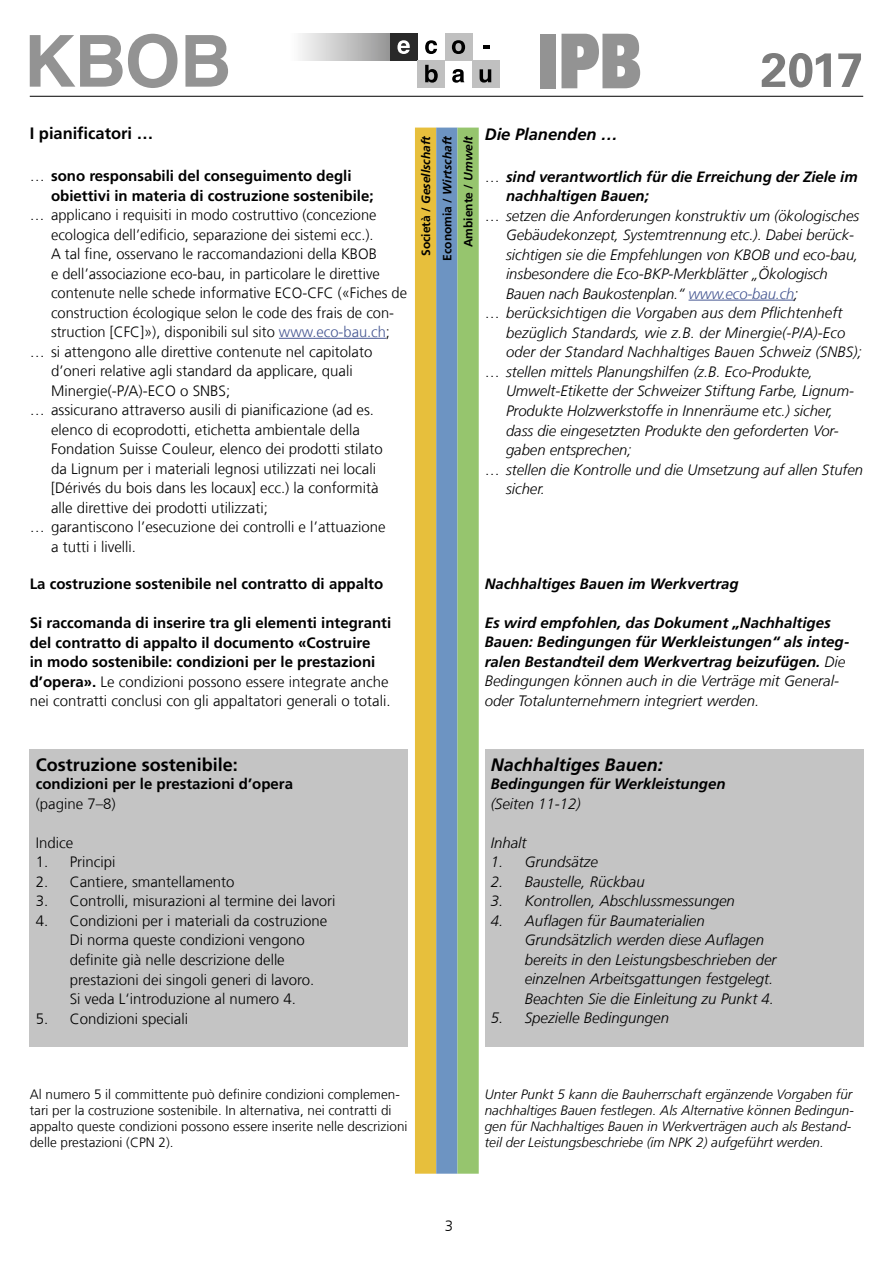
<style>
.page{position:relative;width:893px;height:1263px;background:#fff}
.page>*{position:absolute;margin:0;border:0;box-sizing:border-box;transform-origin:0 0}
.Untertitel_IT_10pt{font:700 18px "Frutiger LT Com";color:#000}
.Untertitel_DE_10pt{font:italic 700 18px "Frutiger LT Com";color:#000}
.Untertitel_IT_10pt-2{font:700 16.5px "Frutiger LT Com";color:#000}
.Untertitel_DE_10pt-2{font:italic 700 16.5px "Frutiger LT Com";color:#000}
.Aufzählung_IT{font:300 15px/19.5px "Frutiger LT Com";color:#000}
.Aufzählung_DE{font:italic 300 15px/19.5px "Frutiger LT Com";color:#000}
.Fliesstext_IT_10pt{font:700 15px/19.5px "Frutiger LT Com";color:#000}
.Fliesstext_DE_10pt{font:italic 700 15px/19.5px "Frutiger LT Com";color:#000}
.Untertitel_IT_10pt-3{font:700 15px "Frutiger LT Com";color:#000}
.Untertitel_DE_10pt-3{font:italic 700 15px "Frutiger LT Com";color:#000}
.Fliesstext_DE_10pt-2{font:italic 300 15px "Frutiger LT Com";color:#000}
.Fliesstext_IT_10pt-2{font:300 15px "Frutiger LT Com";color:#000}
.Bildlegende{font:italic 300 13.5px/16.2px "Frutiger LT Com";color:#000}
.Bildlegende-2{font:300 13.5px/16.2px "Frutiger LT Com";color:#000}
.t1{font:italic 700 12px/21.3px "Frutiger LT Com";color:#000;text-align:right}
.s1{font-weight:300}
.s2{color:#465792}
.s3{font-style:normal}
.s4{font-weight:300;font-style:normal}
</style>
<div class="page">
<hr style="left:279px;top:338px;width:107px;height:1px;background:#465792">
<div style="left:30px;top:749px;width:378px;height:298px;background:#c4c4c4"></div>
<hr style="left:688px;top:300px;width:106px;height:1px;background:#465792">
<div style="left:485px;top:749px;width:378px;height:298px;background:#c4c4c4"></div>
<hr style="left:863px;top:749px;width:1px;height:298px;background:#c4c4c4">
<svg style="left:415px;top:128px;width:64px;height:1046px;background:#b4b56a"></svg>
<hr style="left:30px;top:96px;width:833px;height:1px;background:#000">
<div style="left:289px;top:33px;width:101px;height:28px;background:linear-gradient(to right,#fff,#969696)"></div>
<div style="left:445px;top:33px;width:27px;height:28px;background:#c0c0c0"></div>
<div style="left:390px;top:33px;width:28px;height:28px;background:#292929"></div>
<div style="left:418px;top:61px;width:27px;height:27px;background:#c0c0c0"></div>
<div style="left:472px;top:61px;width:28px;height:27px;background:#c0c0c0"></div>
<svg style="left:397px;top:40px;width:13px;height:14px"></svg>
<svg style="left:425px;top:40px;width:12px;height:14px"></svg>
<svg style="left:452px;top:40px;width:13px;height:14px"></svg>
<svg style="left:483px;top:45px;width:6px;height:3px"></svg>
<svg style="left:425px;top:65px;width:13px;height:18px"></svg>
<svg style="left:452px;top:69px;width:12px;height:14px"></svg>
<svg style="left:480px;top:69px;width:11px;height:14px"></svg>
<svg style="left:30px;top:34px;width:147px;height:54px"></svg>
<svg style="left:185px;top:35px;width:43px;height:52px"></svg>
<div style="left:540px;top:34px;width:16px;height:54px;background:#939393"></div>
<svg style="left:561px;top:34px;width:79px;height:54px"></svg>
<svg style="left:762px;top:53px;width:99px;height:34px"></svg>
<h2 class="Untertitel_IT_10pt-2" style="left:30px;top:124px;width:125px">I pianificatori …</h2>
<p class="Fliesstext_IT_10pt" style="left:51px;top:166px;width:324px;text-indent:-21px"><span class="s1">…</span> sono responsabili del conseguimento degli -obiettivi in materia di costruzione sostenibile;</p>
<p class="Aufzählung_IT" style="left:51px;top:205px;width:358px;text-indent:-21px">… applicano i requisiti in modo costruttivo (concezione ecologica dell’edificio, separazione dei sistemi ecc.).<br>A tal fine, osservano le raccomandazioni della KBOB<br>e dell’associazione eco-bau, in particolare le direttive contenute nelle schede informative ECO-CFC («Fiches de construction écologique selon le code des frais de con&shy;struction [CFC]»), disponibili sul sito <span class="s2">www.eco-bau.ch</span>;</p>
<p class="Aufzählung_IT" style="left:51px;top:342px;width:323px;text-indent:-21px">… si attengono alle direttive contenute nel capitolato d’oneri relative agli standard da applicare, quali<br>Minergie(-P/A)-ECO o SNBS;</p>
<p class="Aufzählung_IT" style="left:51px;top:400px;width:333px;text-indent:-21px">… assicurano attraverso ausili di pianificazione (ad es. elenco di ecoprodotti, etichetta ambientale della Fondation Suisse Couleur, elenco dei prodotti stilato da Lignum per i materiali legnosi utilizzati nei locali [Dérivés du bois dans les locaux] ecc.) la conformità alle direttive dei prodotti utilizzati;</p>
<p class="Aufzählung_IT" style="left:51px;top:517px;width:336px;text-indent:-21px">… garantiscono l’esecuzione dei controlli e l’attuazione a tutti i livelli.</p>
<h2 class="Untertitel_IT_10pt-3" style="left:30px;top:575px;width:355px">La costruzione sostenibile nel contratto di appalto</h2>
<p class="Fliesstext_IT_10pt" style="left:30px;top:613px;width:363px">Si raccomanda di inserire tra gli elementi integranti del contratto di appalto il documento «Costruire<br>in modo sostenibile: condizioni per le prestazioni -d’opera». <span class="s1">Le condizioni possono essere integrate anche nei contratti conclusi con gli appaltatori generali o totali.</span></p>
<p class="t1" style="left:415px;top:261px;width:127px;rotate:-90deg"><span class="s3">Società /</span> Gesellschaft<br><span class="s3">Economia /</span> Wirtschaft<br><span class="s3">Ambiente /</span> Umwelt</p>
<h2 class="Untertitel_DE_10pt-2" style="left:485px;top:125px;width:134px">Die Planenden …</h2>
<p class="Fliesstext_DE_10pt" style="left:506px;top:167px;width:353px;text-indent:-21px"><span class="s4">…</span> sind verantwortlich für die Erreichung der Ziele im nachhaltigen Bauen;</p>
<p class="Aufzählung_DE" style="left:506px;top:206px;width:355px;text-indent:-21px"><span class="s3">…</span> setzen die Anforderungen konstruktiv um (ökologisches Gebäudekonzept, Systemtrennung etc.). Dabei berück&shy;sichtigen sie die Empfehlungen von KBOB und eco-bau, insbesondere die Eco-BKP-Merkblätter „Ökologisch Bauen nach Baukostenplan.“ <span class="s2">www.eco-bau.ch</span>;</p>
<p class="Aufzählung_DE" style="left:506px;top:304px;width:357px;text-indent:-21px"><span class="s3">…</span> berücksichtigen die Vorgaben aus dem Pflichtenheft bezüglich Standards, wie z.B. der Minergie(-P/A)-Eco oder der Standard Nachhaltiges Bauen Schweiz (SNBS);</p>
<p class="Aufzählung_DE" style="left:506px;top:362px;width:347px;text-indent:-21px"><span class="s3">…</span> stellen mittels Planungshilfen (z.B. Eco-Produkte, Umwelt-Etikette der Schweizer Stiftung Farbe, Lignum-- Produkte Holzwerkstoffe in Innenräume etc.) sicher, dass die eingesetzten Produkte den geforderten Vor&shy;gaben entsprechen;</p>
<p class="Aufzählung_DE" style="left:506px;top:460px;width:359px;text-indent:-21px"><span class="s3">…</span> stellen die Kontrolle und die Umsetzung auf allen Stufen sicher.</p>
<h2 class="Untertitel_DE_10pt-3" style="left:485px;top:575px;width:255px">Nachhaltiges Bauen im Werkvertrag</h2>
<p class="Fliesstext_DE_10pt" style="left:485px;top:613px;width:366px">Es wird empfohlen, das Dokument „Nachhaltiges Bauen: Bedingungen für Werkleistungen“ als integ&shy;ralen Bestandteil dem Werkvertrag beizufügen. <span class="s1">Die Bedingungen können auch in die Verträge mit General&shy;oder Totalunternehmern integriert werden.</span></p>
<h2 class="Untertitel_IT_10pt" style="left:36px;top:755px;width:204px">Costruzione sostenibile:</h2>
<h2 class="Untertitel_IT_10pt-3" style="left:36px;top:775px;width:259px">condizioni per le prestazioni d’opera</h2>
<p class="Fliesstext_IT_10pt-2" style="left:36px;top:795px;width:82px">(pagine 7–8)</p>
<p class="Fliesstext_IT_10pt-2" style="left:36px;top:834px;width:39px">Indice</p>
<p class="Aufzählung_IT" style="left:36px;top:853px;width:81px">1. Principi</p>
<p class="Aufzählung_IT" style="left:36px;top:872px;width:200px">2. Cantiere, smantellamento</p>
<p class="Aufzählung_IT" style="left:36px;top:892px;width:301px">3. Controlli, misurazioni al termine dei lavori</p>
<p class="Aufzählung_IT" style="left:70px;top:911px;width:259px;text-indent:-34px">4. Condizioni per i materiali da costruzione Di norma queste condizioni vengono definite già nelle descrizione delle prestazioni dei singoli generi di lavoro.<br>Si veda L‘introduzione al numero 4.</p>
<p class="Aufzählung_IT" style="left:36px;top:1009px;width:154px">5. Condizioni speciali</p>
<h2 class="Untertitel_DE_10pt" style="left:491px;top:754px;width:174px">Nachhaltiges Bauen:</h2>
<h2 class="Untertitel_DE_10pt-3" style="left:491px;top:775px;width:236px">Bedingungen für Werkleistungen</h2>
<p class="Fliesstext_DE_10pt-2" style="left:491px;top:795px;width:92px">(Seiten 11-12)</p>
<p class="Fliesstext_DE_10pt-2" style="left:491px;top:834px;width:37px">Inhalt</p>
<p class="Aufzählung_DE" style="left:491px;top:852px;width:109px">1. Grundsätze</p>
<p class="Aufzählung_DE" style="left:491px;top:872px;width:156px">2. Baustelle, Rückbau</p>
<p class="Aufzählung_DE" style="left:491px;top:891px;width:246px">3. Kontrollen, Abschlussmessungen</p>
<p class="Aufzählung_DE" style="left:525px;top:911px;width:253px;text-indent:-34px">4. Auflagen für Baumaterialien Grundsätzlich werden diese Auflagen bereits in den Leistungsbeschrieben der einzelnen Arbeitsgattungen festgelegt.<br>Beachten Sie die Einleitung zu Punkt 4.</p>
<p class="Aufzählung_DE" style="left:491px;top:1008px;width:180px">5. Spezielle Bedingungen</p>
<p class="Bildlegende-2" style="left:30px;top:1086px;width:379px">Al numero 5 il committente può definire condizioni complemen&shy;tari per la costruzione sostenibile. In alternativa, nei contratti di appalto queste condizioni possono essere inserite nelle descrizioni delle prestazioni (CPN 2).</p>
<p class="Bildlegende" style="left:485px;top:1086px;width:371px">Unter Punkt 5 kann die Bauherrschaft ergänzende Vorgaben für nachhaltiges Bauen festlegen. Als Alternative können Bedingun&shy;gen für Nachhaltiges Bauen in Werkverträgen auch als Bestand&shy;teil der Leistungsbeschriebe (im NPK 2) aufgeführt werden.</p>
<p class="Aufzählung_IT" style="left:445px;top:1216px;width:10px">3</p>
</div>
